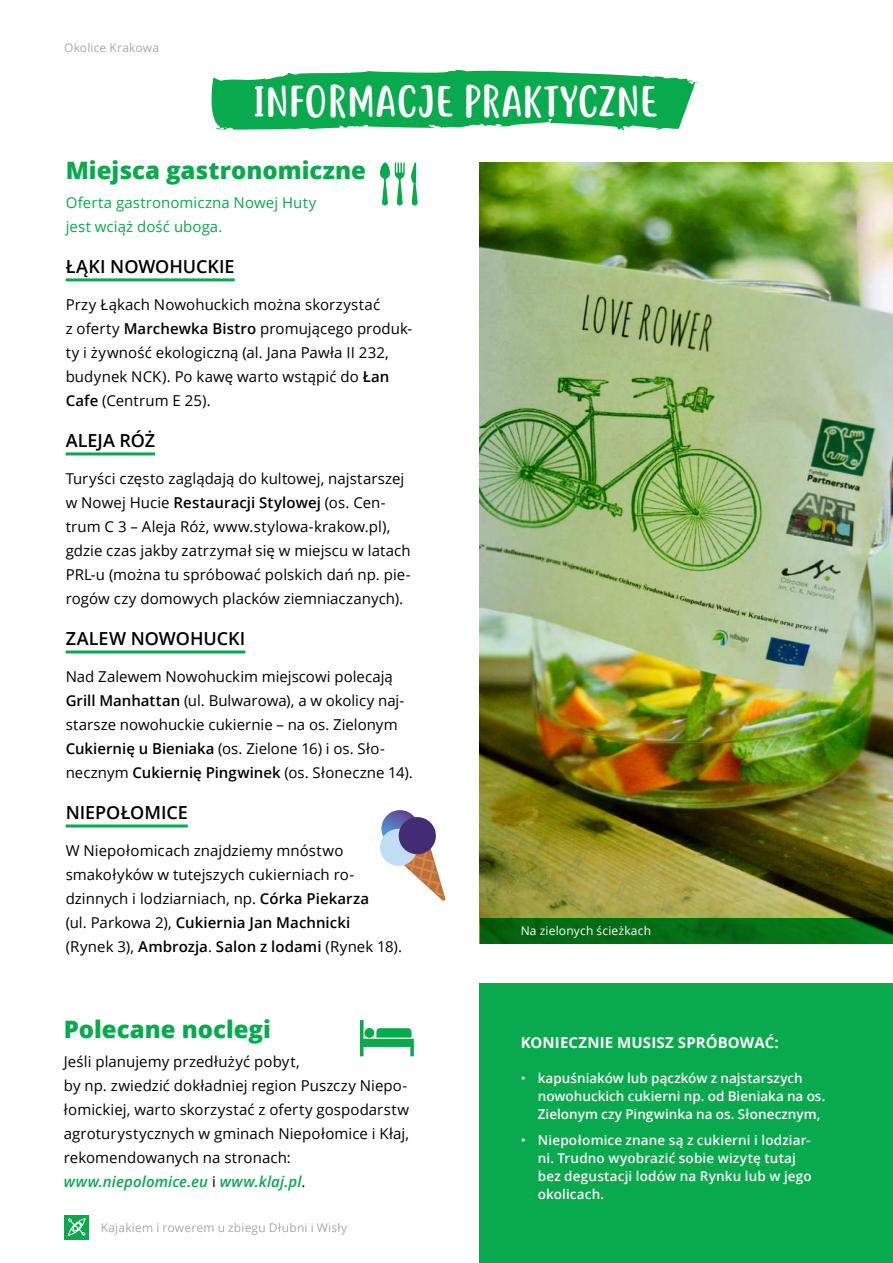
<style>
.page{position:relative;width:893px;height:1263px;background:#fff}
.page>*{position:absolute;margin:0;border:0;box-sizing:border-box;transform-origin:0 0}
.t1{font:42px "Justtellmewhat";letter-spacing:.005em;color:#fff}
.t2{font:800 24px "Open Sans";color:#09a94e}
.t3{font:600 18px "Open Sans";color:#000}
.t4{font:15px/24px "Open Sans";letter-spacing:.005em;color:#000}
.t5{font:15px/24px "Open Sans";letter-spacing:.005em;color:#09a94e}
.t6{font:700 15px "Open Sans";letter-spacing:.01em;color:#fff}
.t7{font:600 13.5px/18px "Open Sans";letter-spacing:.01em;color:#fff}
.t8{font:12px "Open Sans";letter-spacing:.015em;color:#a7a9ac}
.t9{font:12px "Open Sans";letter-spacing:.015em;color:#fff}
.s1{font-weight:600}
.s2{font-weight:600;font-style:italic;color:#09a94e}
.s3{font-weight:400}
</style>
<div class="page">
<div style="left:64px;top:1215px;width:25px;height:24px;background:#09a94e"></div>
<svg style="left:68px;top:1218px;width:18px;height:18px"></svg>
<img style="left:479px;top:163px;width:414px;height:781px">
<svg style="left:380px;top:163px;width:25px;height:42px"></svg>
<svg style="left:411px;top:163px;width:7px;height:42px"></svg>
<div style="left:480px;top:983px;width:413px;height:280px;background:#09a94e"></div>
<svg style="left:211px;top:70px;width:488px;height:60px;background:#2cb567"></svg>
<svg style="left:480px;top:918px;width:413px;height:26px;background:#056a14"></svg>
<svg style="left:360px;top:1020px;width:54px;height:36px"></svg>
<div style="left:364px;top:1028px;width:10px;height:10px;background:#09a94e;border-radius:50%"></div>
<hr style="left:66px;top:278px;width:169px;height:3px;background:#09a94e">
<hr style="left:66px;top:452px;width:89px;height:3px;background:#09a94e">
<hr style="left:66px;top:650px;width:179px;height:3px;background:#09a94e">
<hr style="left:66px;top:824px;width:122px;height:3px;background:#09a94e">
<svg style="left:380px;top:810px;width:66px;height:91px"></svg>
<p class="t8" style="left:64px;top:39px;width:96px">Okolice Krakowa</p>
<h1 class="t1" style="left:253px;top:77px;width:405px">INFORMACJE PRAKTYCZNE</h1>
<h2 class="t2" style="left:66px;top:152px;width:302px">Miejsca gastronomiczne</h2>
<p class="t5" style="left:66px;top:190px;width:252px">Oferta gastronomiczna Nowej Huty jest wciąż dość uboga.</p>
<p class="t3" style="left:66px;top:254px;width:170px">ŁĄKI NOWOHUCKIE</p>
<p class="t4" style="left:66px;top:292px;width:348px">Przy Łąkach Nowohuckich można skorzystać<br>z oferty <span class="s1">Marchewka Bistro</span> promującego produk&shy;ty i żywność ekologiczną (al. Jana Pawła II 232, budynek NCK). Po kawę warto wstąpić do <span class="s1">Łan Cafe</span> (Centrum E 25).</p>
<p class="t3" style="left:66px;top:428px;width:91px">ALEJA RÓŻ</p>
<p class="t4" style="left:66px;top:466px;width:347px">Turyści często zaglądają do kultowej, najstarszej w Nowej Hucie <span class="s1">Restauracji Stylowej</span> (os. Cen&shy;trum C 3 – Aleja Róż, www.stylowa-krakow.pl), gdzie czas jakby zatrzymał się w miejscu w latach PRL-u (można tu spróbować polskich dań np. pie&shy;rogów czy domowych placków ziemniaczanych).</p>
<p class="t3" style="left:66px;top:626px;width:181px">ZALEW NOWOHUCKI</p>
<p class="t4" style="left:66px;top:664px;width:349px">Nad Zalewem Nowohuckim miejscowi polecają <span class="s1">Grill Manhattan</span> (ul. Bulwarowa), a w okolicy naj&shy;starsze nowohuckie cukiernie – na os. Zielonym <span class="s1">Cukiernię u Bieniaka</span> (os. Zielone 16) i os. Sło&shy;necznym <span class="s1">Cukiernię Pingwinek</span> (os. Słoneczne 14).</p>
<p class="t3" style="left:66px;top:800px;width:124px">NIEPOŁOMICE</p>
<p class="t4" style="left:66px;top:838px;width:338px">W Niepołomicach znajdziemy mnóstwo smakołyków w tutejszych cukierniach ro&shy;dzinnych i lodziarniach, np. <span class="s1">Córka Piekarza<br></span>(ul. Parkowa 2), <span class="s1">Cukiernia Jan Machnicki<br></span>(Rynek 3), <span class="s1">Ambrozja</span>. <span class="s1">Salon z lodami</span> (Rynek 18).</p>
<h2 class="t2" style="left:64px;top:1011px;width:209px">Polecane noclegi</h2>
<p class="t4" style="left:64px;top:1049px;width:347px">Jeśli planujemy przedłużyć pobyt,<br>by np. zwiedzić dokładniej region Puszczy Niepo&shy;łomickiej, warto skorzystać z oferty gospodarstw agroturystycznych w gminach Niepołomice i Kłaj, rekomendowanych na stronach: <span class="s2">www.niepolomice.eu</span> i <span class="s2">www.klaj.pl</span>.</p>
<p class="t8" style="left:101px;top:1219px;width:248px">Kajakiem i rowerem u zbiegu Dłubni i Wisły</p>
<p class="t9" style="left:521px;top:922px;width:132px">Na zielonych ścieżkach</p>
<p class="t6" style="left:521px;top:1032px;width:259px">KONIECZNIE MUSISZ SPRÓBOWAĆ:</p>
<p class="t7" style="left:538px;top:1068px;width:289px;text-indent:-17px"><span class="s3">•</span> kapuśniaków lub pączków z najstarszych nowohuckich cukierni np. od Bieniaka na os.<br>Zielonym czy Pingwinka na os. Słonecznym,</p>
<p class="t7" style="left:538px;top:1131px;width:275px;text-indent:-17px"><span class="s3">•</span> Niepołomice znane są z cukierni i lodziar&shy;ni. Trudno wyobrazić sobie wizytę tutaj bez degustacji lodów na Rynku lub w jego okolicach.</p>
</div>
